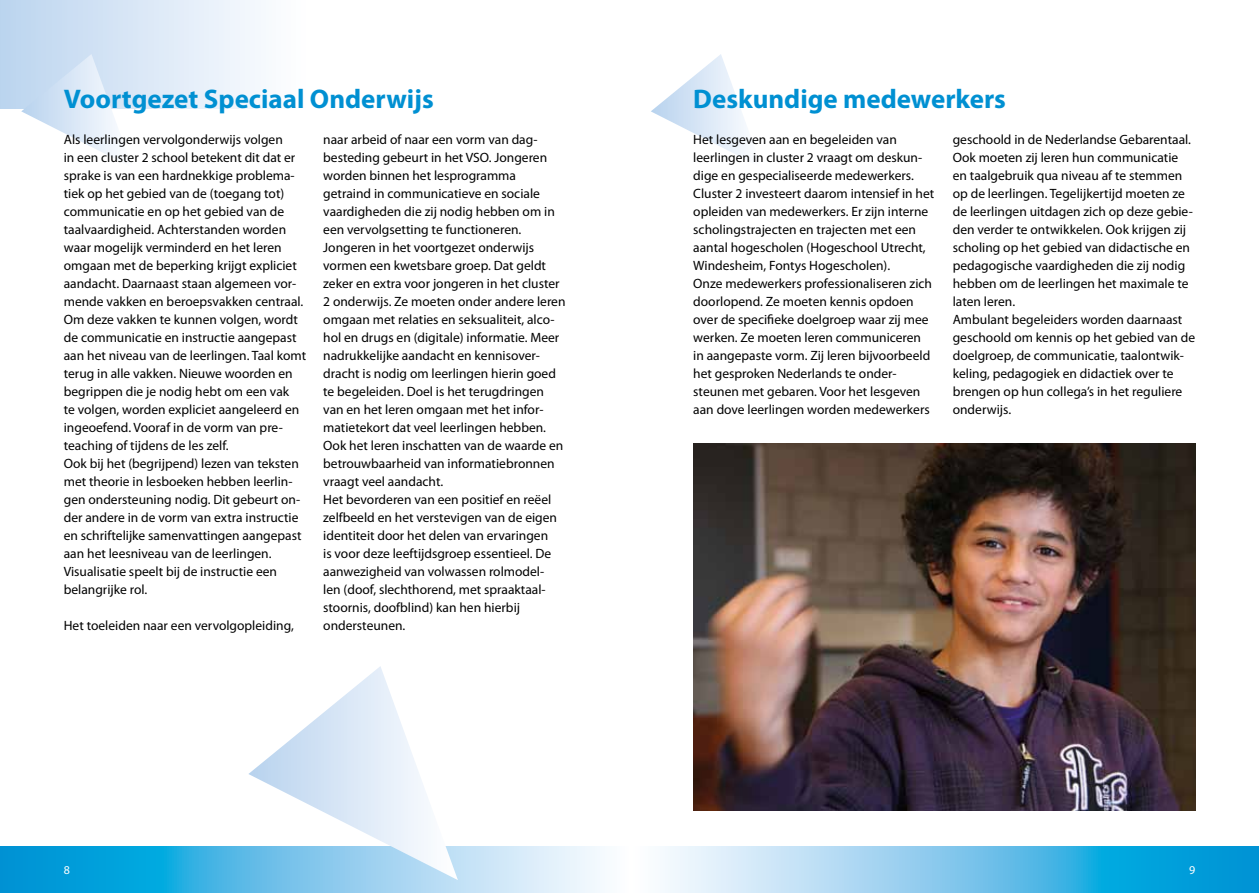
<style>
.page{position:relative;width:1259px;height:893px;background:#fff}
.page>*{position:absolute;margin:0;border:0;box-sizing:border-box;transform-origin:0 0}
.t1{font:700 27px "Myriad Pro";color:#0090d2}
.t2{font:13.5px/18px "Myriad Pro";color:#000}
.t3{font:12px "Myriad Pro";color:#fff}
</style>
<div class="page">
<svg style="left:0;top:846px;width:602px;height:47px;background:#63c1e8"></svg>
<div style="left:0;top:0;width:306px;height:108px;background:linear-gradient(to right,#bbd4ef,#fff)"></div>
<svg style="left:663px;top:846px;width:596px;height:47px;background:#71c4ea"></svg>
<img style="left:693px;top:443px;width:502px;height:367px">
<svg style="left:21px;top:54px;width:112px;height:105px"></svg>
<svg style="left:248px;top:666px;width:210px;height:214px"></svg>
<svg style="left:651px;top:54px;width:95px;height:105px"></svg>
<h1 class="t1" style="left:64px;top:81px;width:371px">Voortgezet Speciaal Onderwijs</h1>
<h1 class="t1" style="left:693px;top:81px;width:314px">Deskundige medewerkers</h1>
<p class="t2" style="left:64px;top:130px;width:244px">Als leerlingen vervolgonderwijs volgen<br>in een cluster 2 school betekent dit dat er sprake is van een hardnekkige problema&shy;tiek op het gebied van de (toegang tot) communicatie en op het gebied van de taalvaardigheid. Achterstanden worden waar mogelijk verminderd en het leren omgaan met de beperking krijgt expliciet aandacht. Daarnaast staan algemeen vor&shy;mende vakken en beroepsvakken centraal.<br>Om deze vakken te kunnen volgen, wordt de communicatie en instructie aangepast aan het niveau van de leerlingen. Taal komt terug in alle vakken. Nieuwe woorden en begrippen die je nodig hebt om een vak<br>te volgen, worden expliciet aangeleerd en ingeoefend. Vooraf in de vorm van pre&shy;teaching of tijdens de les zelf.<br>Ook bij het (begrijpend) lezen van teksten met theorie in lesboeken hebben leerlin&shy;gen ondersteuning nodig. Dit gebeurt on&shy;der andere in de vorm van extra instructie en schriftelijke samenvattingen aangepast aan het leesniveau van de leerlingen.<br>Visualisatie speelt bij de instructie een belangrijke rol.</p>
<p class="t2" style="left:64px;top:616px;width:231px">Het toeleiden naar een vervolgopleiding,</p>
<p class="t2" style="left:323px;top:130px;width:244px">naar arbeid of naar een vorm van dag&shy;besteding gebeurt in het VSO. Jongeren worden binnen het lesprogramma getraind in communicatieve en sociale vaardigheden die zij nodig hebben om in een vervolgsetting te functioneren.<br>Jongeren in het voortgezet onderwijs vormen een kwetsbare groep. Dat geldt zeker en extra voor jongeren in het cluster 2 onderwijs. Ze moeten onder andere leren omgaan met relaties en seksualiteit, alco&shy;hol en drugs en (digitale) informatie. Meer nadrukkelijke aandacht en kennisover&shy;dracht is nodig om leerlingen hierin goed te begeleiden. Doel is het terugdringen van en het leren omgaan met het infor&shy;matietekort dat veel leerlingen hebben.<br>Ook het leren inschatten van de waarde en betrouwbaarheid van informatiebronnen vraagt veel aandacht.<br>Het bevorderen van een positief en reëel zelfbeeld en het verstevigen van de eigen identiteit door het delen van ervaringen<br>is voor deze leeftijdsgroep essentieel. De aanwezigheid van volwassen rolmodel-<br>len (doof, slechthorend, met spraaktaal&shy;stoornis, doofblind) kan hen hierbij ondersteunen.</p>
<p class="t2" style="left:693px;top:130px;width:242px">Het lesgeven aan en begeleiden van leerlingen in cluster 2 vraagt om deskun&shy;dige en gespecialiseerde medewerkers.<br>Cluster 2 investeert daarom intensief in het opleiden van medewerkers. Er zijn interne scholingstrajecten en trajecten met een aantal hogescholen (Hogeschool Utrecht, Windesheim, Fontys Hogescholen).<br>Onze medewerkers professionaliseren zich doorlopend. Ze moeten kennis opdoen over de specifieke doelgroep waar zij mee werken. Ze moeten leren communiceren in aangepaste vorm. Zij leren bijvoorbeeld het gesproken Nederlands te onder&shy;steunen met gebaren. Voor het lesgeven aan dove leerlingen worden medewerkers</p>
<p class="t2" style="left:952px;top:130px;width:244px">geschoold in de Nederlandse Gebarentaal.<br>Ook moeten zij leren hun communicatie en taalgebruik qua niveau af te stemmen op de leerlingen. Tegelijkertijd moeten ze de leerlingen uitdagen zich op deze gebie&shy;den verder te ontwikkelen. Ook krijgen zij scholing op het gebied van didactische en pedagogische vaardigheden die zij nodig hebben om de leerlingen het maximale te laten leren.<br>Ambulant begeleiders worden daarnaast geschoold om kennis op het gebied van de doelgroep, de communicatie, taalontwik&shy;keling, pedagogiek en didactiek over te brengen op hun collega’s in het reguliere onderwijs.</p>
<p class="t3" style="left:64px;top:863px;width:8px">8</p>
<p class="t3" style="left:1189px;top:863px;width:8px">9</p>
</div>
